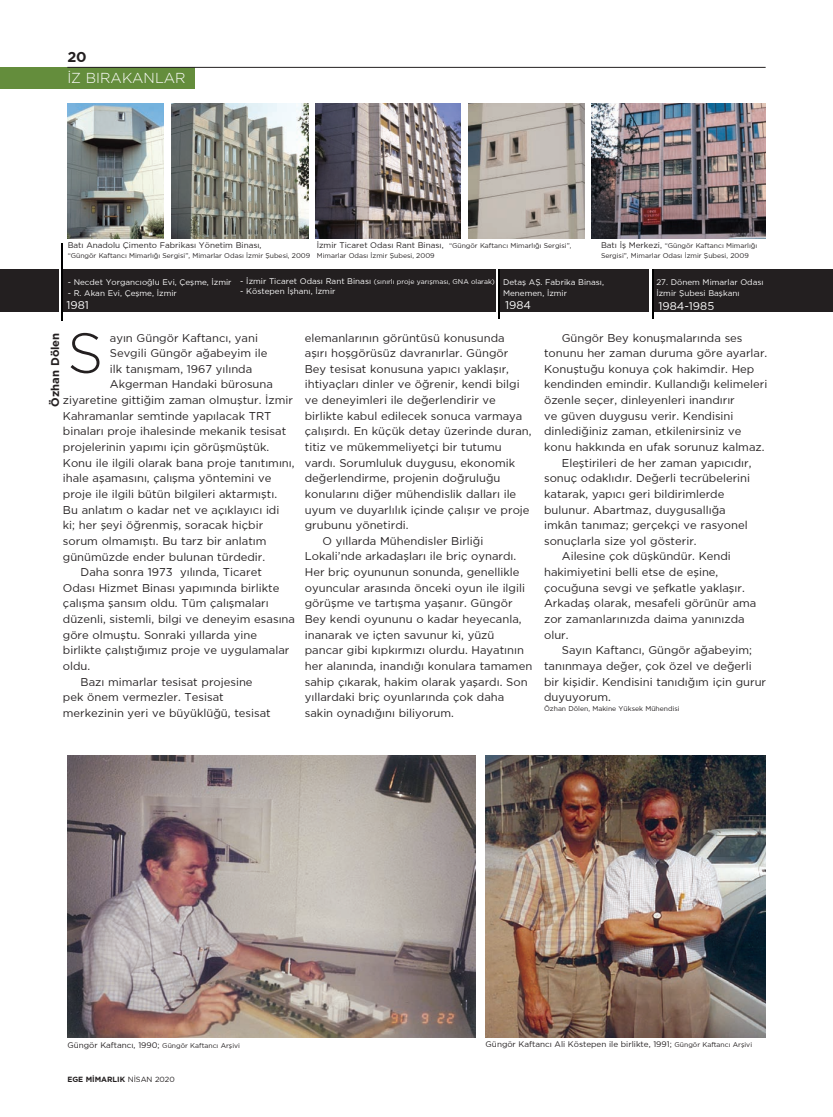
<style>
.page{position:relative;width:833px;height:1117px;background:#fff}
.page>*{position:absolute;margin:0;border:0;box-sizing:border-box;transform-origin:0 0}
.t1{font:300 56.25px "Gotham TRUN";color:#231f20}
.t2{font:300 14.38px "Gotham TRUN";color:#fff}
.t3{font:700 14.38px "Gotham TRUN";color:#231f20}
.metin{font:11.25px/15.6px "Gotham TRUN";color:#231f20}
.t4{font:11.25px "Gotham TRUN";color:#fff}
.isimsoyad{font:700 11.25px "Gotham TRUN";color:#231f20}
.resim_alti{font:8.12px/11.2px "Gotham TRUN";color:#fff}
.resim_alti-2{font:8.12px "Gotham TRUN";color:#231f20}
.t5{font:700 7.5px "Gotham TRUN";color:#231f20}
.resim_alti-3{font:6.88px/10px "Gotham TRUN";color:#231f20}
.resim_alti-4{font:6.88px "Gotham TRUN";color:#fff}
.s1{font-size:8.12px}
.s2{font-size:6.88px}
.s3{font-weight:400}
</style>
<div class="page">
<div style="left:0;top:67px;width:194px;height:22px;background:#648d3c"></div>
<hr style="left:67px;top:67px;width:698px;height:1px;background:#231f20">
<div style="left:0;top:269px;width:833px;height:43px;background:#231f20"></div>
<hr style="left:59px;top:243px;width:3px;height:77px;background:#fff">
<hr style="left:61px;top:243px;width:2px;height:77px;background:#000">
<hr style="left:496px;top:269px;width:3px;height:47px;background:#fff">
<hr style="left:498px;top:269px;width:2px;height:50px;background:#000">
<hr style="left:649px;top:267px;width:4px;height:49px;background:#fff">
<hr style="left:652px;top:269px;width:2px;height:50px;background:#000">
<img style="left:67px;top:104px;width:97px;height:134px">
<img style="left:172px;top:104px;width:137px;height:134px">
<img style="left:316px;top:104px;width:144px;height:134px">
<img style="left:468px;top:104px;width:116px;height:134px">
<img style="left:591px;top:104px;width:174px;height:134px">
<img style="left:67px;top:755px;width:408px;height:281px">
<img style="left:485px;top:755px;width:280px;height:281px">
<p class="t3" style="left:67px;top:48px;width:21px">20</p>
<p class="t2" style="left:67px;top:70px;width:120px">İZ BIRAKANLAR</p>
<p class="resim_alti-2" style="left:68px;top:240px;width:195px">Batı Anadolu Çimento Fabrikası Yönetim Binası,</p>
<p class="resim_alti-3" style="left:68px;top:250px;width:244px">“Güngör Kaftancı Mimarlığı Sergisi”, Mimarlar Odası İzmir Şubesi, 2009</p>
<p class="resim_alti-3" style="left:317px;top:240px;width:256px"><span class="s1">İzmir Ticaret Odası Rant Binası,</span> “Güngör Kaftancı Mimarlığı Sergisi”,<br>Mimarlar Odası İzmir Şubesi, 2009</p>
<p class="resim_alti-3" style="left:601px;top:240px;width:158px"><span class="s1">Batı İş Merkezi,</span> “Güngör Kaftancı Mimarlığı<br>Sergisi”, Mimarlar Odası İzmir Şubesi, 2009</p>
<p class="resim_alti" style="left:68px;top:276px;width:165px">- Necdet Yorgancıoğlu Evi, Çeşme, İzmir</p>
<p class="resim_alti" style="left:68px;top:287px;width:111px">- R. Akan Evi, Çeşme, İzmir</p>
<p class="t4" style="left:66px;top:299px;width:24px">1981</p>
<p class="resim_alti-4" style="left:240px;top:278px;width:256px"><span class="s1">- İzmir Ticaret Odası Rant Binası</span> (sınırlı proje yarışması, GNA olarak)</p>
<p class="resim_alti" style="left:240px;top:286px;width:97px">- Köstepen İşhanı, İzmir</p>
<p class="resim_alti" style="left:503px;top:276px;width:102px">Detaş AŞ. Fabrika Binası,<br>Menemen, İzmir</p>
<p class="t4" style="left:505px;top:299px;width:27px">1984</p>
<p class="resim_alti" style="left:656px;top:276px;width:109px">27. Dönem Mimarlar Odası<br>İzmir Şubesi Başkanı</p>
<p class="t4" style="left:658px;top:299px;width:57px">1984-1985</p>
<p class="t1" style="left:67px;top:322px;width:37px">S</p>
<p class="metin" style="left:110px;top:329px;width:150px">ayın Güngör Kaftancı, yani</p>
<p class="metin" style="left:110px;top:345px;width:159px">Sevgili Güngör ağabeyim ile</p>
<p class="metin" style="left:110px;top:361px;width:144px">ilk tanışmam, 1967 yılında</p>
<p class="metin" style="left:110px;top:376px;width:165px">Akgerman Handaki bürosuna</p>
<p class="metin" style="left:63px;top:392px;width:232px">ziyaretine gittiğim zaman olmuştur. İzmir</p>
<p class="metin" style="left:63px;top:407px;width:210px">Kahramanlar semtinde yapılacak TRT</p>
<p class="metin" style="left:63px;top:423px;width:225px">binaları proje ihalesinde mekanik tesisat</p>
<p class="metin" style="left:63px;top:439px;width:208px">projelerinin yapımı için görüşmüştük.</p>
<p class="metin" style="left:63px;top:454px;width:233px">Konu ile ilgili olarak bana proje tanıtımını,</p>
<p class="metin" style="left:63px;top:470px;width:210px">ihale aşamasını, çalışma yöntemini ve</p>
<p class="metin" style="left:63px;top:486px;width:216px">proje ile ilgili bütün bilgileri aktarmıştı.</p>
<p class="metin" style="left:63px;top:501px;width:218px">Bu anlatım o kadar net ve açıklayıcı idi</p>
<p class="metin" style="left:63px;top:517px;width:202px">ki; her şeyi öğrenmiş, soracak hiçbir</p>
<p class="metin" style="left:63px;top:532px;width:205px">sorum olmamıştı. Bu tarz bir anlatım</p>
<p class="metin" style="left:63px;top:548px;width:204px">günümüzde ender bulunan türdedir.</p>
<p class="metin" style="left:63px;top:564px;width:234px;text-indent:18px">Daha sonra 1973 yılında, Ticaret Odası Hizmet Binası yapımında birlikte çalışma şansım oldu. Tüm çalışmaları düzenli, sistemli, bilgi ve deneyim esasına göre olmuştu. Sonraki yıllarda yine birlikte çalıştığımız proje ve uygulamalar oldu.</p>
<p class="metin" style="left:63px;top:673px;width:209px;text-indent:18px">Bazı mimarlar tesisat projesine pek önem vermezler. Tesisat merkezinin yeri ve büyüklüğü, tesisat</p>
<p class="isimsoyad" style="left:49px;top:406px;width:75px;rotate:-90deg">Özhan Dölen</p>
<p class="metin" style="left:305px;top:329px;width:228px">elemanlarının görüntüsü konusunda<br>aşırı hoşgörüsüz davranırlar. Güngör Bey tesisat konusuna yapıcı yaklaşır, ihtiyaçları dinler ve öğrenir, kendi bilgi ve deneyimleri ile değerlendirir ve birlikte kabul edilecek sonuca varmaya çalışırdı. En küçük detay üzerinde duran, titiz ve mükemmeliyetçi bir tutumu vardı. Sorumluluk duygusu, ekonomik değerlendirme, projenin doğruluğu konularını diğer mühendislik dalları ile uyum ve duyarlılık içinde çalışır ve proje grubunu yönetirdi.</p>
<p class="metin" style="left:305px;top:532px;width:229px;text-indent:18px">O yıllarda Mühendisler Birliği Lokali’nde arkadaşları ile briç oynardı.<br>Her briç oyununun sonunda, genellikle oyuncular arasında önceki oyun ile ilgili görüşme ve tartışma yaşanır. Güngör Bey kendi oyununu o kadar heyecanla, inanarak ve içten savunur ki, yüzü pancar gibi kıpkırmızı olurdu. Hayatının her alanında, inandığı konulara tamamen sahip çıkarak, hakim olarak yaşardı. Son yıllardaki briç oyunlarında çok daha sakin oynadığını biliyorum.</p>
<p class="metin" style="left:544px;top:329px;width:225px;text-indent:18px">Güngör Bey konuşmalarında ses tonunu her zaman duruma göre ayarlar.<br>Konuştuğu konuya çok hakimdir. Hep kendinden emindir. Kullandığı kelimeleri özenle seçer, dinleyenleri inandırır<br>ve güven duygusu verir. Kendisini dinlediğiniz zaman, etkilenirsiniz ve konu hakkında en ufak sorunuz kalmaz.</p>
<p class="metin" style="left:544px;top:454px;width:209px;text-indent:18px">Eleştirileri de her zaman yapıcıdır, sonuç odaklıdır. Değerli tecrübelerini katarak, yapıcı geri bildirimlerde bulunur. Abartmaz, duygusallığa imkân tanımaz; gerçekçi ve rasyonel sonuçlarla size yol gösterir.</p>
<p class="metin" style="left:544px;top:548px;width:214px;text-indent:18px">Ailesine çok düşkündür. Kendi hakimiyetini belli etse de eşine, çocuğuna sevgi ve şefkatle yaklaşır.<br>Arkadaş olarak, mesafeli görünür ama zor zamanlarınızda daima yanınızda olur.</p>
<p class="metin" style="left:544px;top:642px;width:223px;text-indent:18px">Sayın Kaftancı, Güngör ağabeyim; tanınmaya değer, çok özel ve değerli bir kişidir. Kendisini tanıdığım için gurur duyuyorum.</p>
<p class="resim_alti-3" style="left:544px;top:703px;width:137px">Özhan Dölen, Makine Yüksek Mühendisi</p>
<p class="resim_alti-2" style="left:67px;top:1040px;width:174px">Güngör Kaftancı, 1990; <span class="s2">Güngör Kaftancı Arşivi</span></p>
<p class="resim_alti-2" style="left:485px;top:1039px;width:268px">Güngör Kaftancı Ali Köstepen ile birlikte, 1991; <span class="s2">Güngör Kaftancı Arşivi</span></p>
<p class="t5" style="left:67px;top:1074px;width:109px">EGE M‹MARLIK <span class="s3">NİSAN 2020</span></p>
</div>
